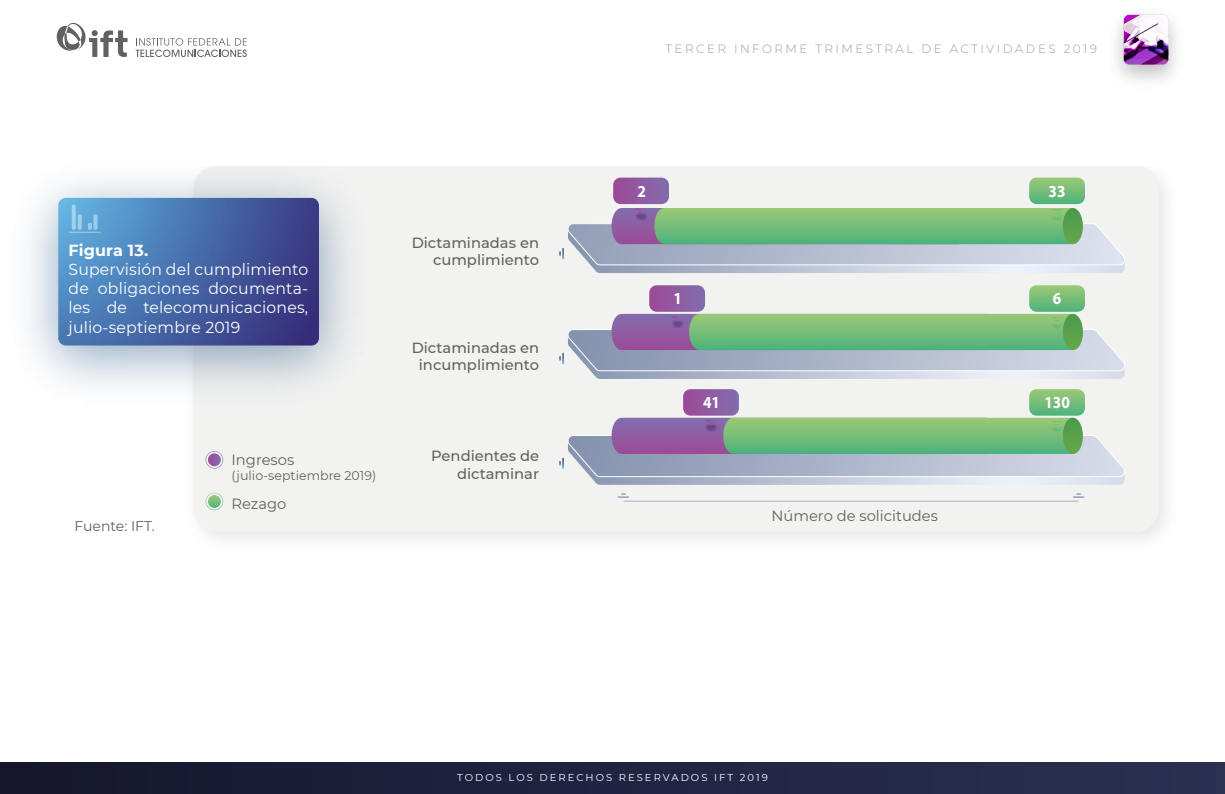
<style>
.page{position:relative;width:1225px;height:794px;background:#fff}
.page>*{position:absolute;margin:0;border:0;box-sizing:border-box;transform-origin:0 0}
.t1{font:700 16.8px "Myriad Pro";color:#fff;scale:.91 1}
.t2{font:16px/19.2px "Montserrat";letter-spacing:.01em;color:#fff;text-align:justify}
.t3{font:700 16px "Montserrat";letter-spacing:.01em;color:#fff}
.t4{font:500 14.8px/17.6px "Montserrat";color:#616160;text-align:right}
.t5{font:14.8px "Montserrat";color:#616160}
.t6{font:14px "Montserrat";color:#616160}
.t7{font:12.6px "Montserrat";color:#616160}
.t8{font:300 12px "Montserrat";letter-spacing:.2em;color:#9d9d9c}
.t9{font:10px "Montserrat";letter-spacing:.2em;color:#fff}
</style>
<div class="page">
<div style="left:0;top:762px;width:1224px;height:31px;background:linear-gradient(to right,#15172e,#2a3153)"></div>
<svg style="left:136px;top:38px;width:111px;height:19px"></svg>
<svg style="left:56px;top:22px;width:71px;height:35px"></svg>
<svg style="left:1123px;top:15px;width:46px;height:52px"></svg>
<div style="left:193px;top:166px;width:965px;height:366px;background:#f2f2f1;border-radius:24px"></div>
<svg style="left:205px;top:451px;width:18px;height:17px"></svg>
<svg style="left:205px;top:492px;width:18px;height:18px"></svg>
<svg style="left:58px;top:198px;width:261px;height:147px;background:#476aa8"></svg>
<hr style="left:69px;top:231px;width:32px;height:2px;background:#fff">
<hr style="left:623px;top:500px;width:455px;height:1px;background:#fff">
<svg style="left:618px;top:493px;width:11px;height:4px"></svg>
<svg style="left:559px;top:177px;width:556px;height:88px"></svg>
<img style="left:979px;top:248px;width:146px;height:25px">
<svg style="left:559px;top:285px;width:555px;height:86px"></svg>
<img style="left:633px;top:352px;width:156px;height:150px">
<img style="left:979px;top:352px;width:146px;height:150px">
<svg style="left:559px;top:389px;width:566px;height:87px"></svg>
<p class="t3" style="left:69px;top:238px;width:81px">Figura 13.</p>
<p class="t2" style="left:69px;top:259px;width:241px">Supervisión del cumplimiento de obligaciones documenta&shy;les de telecomunicaciones, julio-septiembre 2019</p>
<p class="t5" style="left:231px;top:449px;width:64px">Ingresos</p>
<p class="t7" style="left:231px;top:466px;width:146px">(julio-septiembre 2019)</p>
<p class="t6" style="left:75px;top:516px;width:82px">Fuente: IFT.</p>
<p class="t5" style="left:231px;top:493px;width:56px">Rezago</p>
<p class="t4" style="left:411px;top:233px;width:129px">Dictaminadas en cumplimiento</p>
<p class="t4" style="left:411px;top:338px;width:129px;text-align:center">Dictaminadas en incumplimiento</p>
<p class="t4" style="left:431px;top:446px;width:109px">Pendientes de dictaminar</p>
<p class="t8" style="left:665px;top:41px;width:433px">TERCER INFORME TRIMESTRAL DE ACTIVIDADES 2019</p>
<p class="t1" style="left:637px;top:180px;width:11px">2</p>
<p class="t1" style="left:1048px;top:180px;width:20px">33</p>
<p class="t1" style="left:673px;top:287px;width:11px">1</p>
<p class="t1" style="left:1052px;top:287px;width:11px">6</p>
<p class="t1" style="left:703px;top:391px;width:20px">41</p>
<p class="t1" style="left:1044px;top:391px;width:29px">130</p>
<p class="t5" style="left:771px;top:505px;width:168px">Número de solicitudes</p>
<p class="t9" style="left:457px;top:769px;width:312px">TODOS LOS DERECHOS RESERVADOS IFT 2019</p>
</div>
